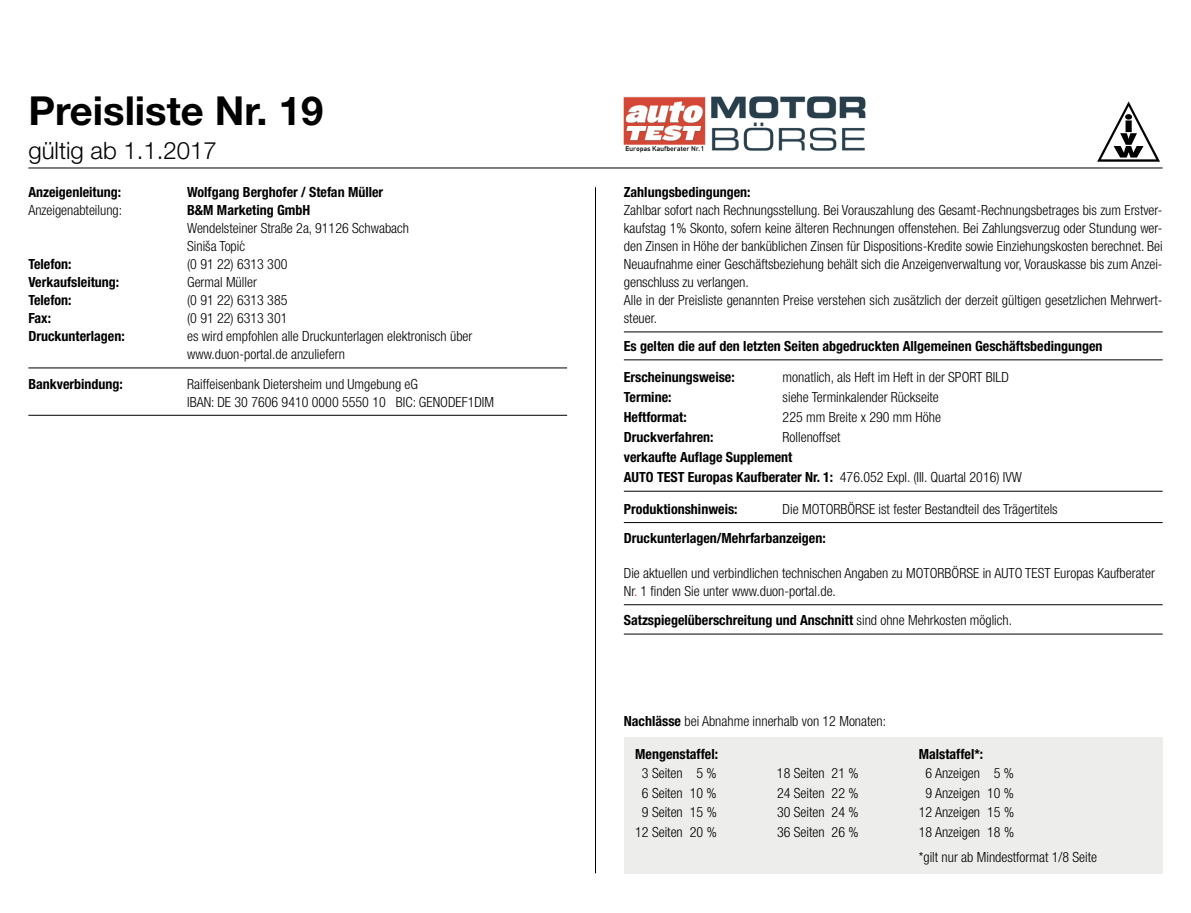
<style>
.page{position:relative;width:1191px;height:913px;background:#fff}
.page>*{position:absolute;margin:0;border:0;box-sizing:border-box;transform-origin:0 0}
.t1{font:700 40px "Helvetica Neue LT Std";color:#000}
.t2{font:300 24px "Helvetica Neue LT Std";color:#000}
.t3{font:300 condensed 14px/18px "Helvetica Neue LT Std";color:#000}
.t4{font:700 condensed 14px/20px "Helvetica Neue LT Std";color:#000}
.s1{font-weight:300}
.s2{color:#e30512}
.s3{font-weight:700}
</style>
<div class="page">
<hr style="left:595px;top:187px;width:1px;height:686px;background:#000">
<hr style="left:28px;top:167px;width:1134px;height:1px;background:#000">
<hr style="left:624px;top:331px;width:538px;height:1px;background:#000">
<hr style="left:624px;top:359px;width:538px;height:1px;background:#000">
<hr style="left:624px;top:491px;width:538px;height:1px;background:#000">
<hr style="left:624px;top:522px;width:538px;height:1px;background:#000">
<hr style="left:624px;top:604px;width:538px;height:1px;background:#000">
<hr style="left:624px;top:634px;width:538px;height:1px;background:#000">
<div style="left:624px;top:737px;width:538px;height:136px;background:#ededec"></div>
<hr style="left:28px;top:367px;width:539px;height:1px;background:#000">
<hr style="left:28px;top:415px;width:539px;height:1px;background:#000">
<img style="left:624px;top:96px;width:242px;height:56px">
<svg style="left:1097px;top:101px;width:63px;height:61px"></svg>
<h1 class="t1" style="left:28px;top:86px;width:296px">Preisliste Nr. 19</h1>
<h2 class="t2" style="left:28px;top:136px;width:190px">gültig ab 1.1.2017</h2>
<p class="t4" style="left:28px;top:182px;width:94px">Anzeigenleitung:</p>
<p class="t4" style="left:187px;top:182px;width:198px">Wolfgang Berghofer / Stefan Müller</p>
<p class="t3" style="left:28px;top:201px;width:95px">Anzeigenabteilung:</p>
<p class="t4" style="left:187px;top:200px;width:125px">B&amp;M Marketing GmbH</p>
<p class="t3" style="left:187px;top:219px;width:223px">Wendelsteiner Straße 2a, 91126 Schwabach<br>Siniša Topic´</p>
<p class="t4" style="left:28px;top:254px;width:45px">Telefon:</p>
<p class="t3" style="left:187px;top:255px;width:102px">(0 91 22) 6313 300</p>
<p class="t4" style="left:28px;top:272px;width:92px">Verkaufsleitung:</p>
<p class="t3" style="left:187px;top:273px;width:71px">Germal Müller</p>
<p class="t4" style="left:28px;top:290px;width:45px">Telefon:</p>
<p class="t3" style="left:187px;top:291px;width:102px">(0 91 22) 6313 385</p>
<p class="t4" style="left:28px;top:308px;width:24px">Fax:</p>
<p class="t3" style="left:187px;top:309px;width:102px">(0 91 22) 6313 301</p>
<p class="t4" style="left:28px;top:326px;width:98px">Druckunterlagen:</p>
<p class="t3" style="left:187px;top:327px;width:287px">es wird empfohlen alle Druckunterlagen elektronisch über www.duon-portal.de anzuliefern</p>
<p class="t4" style="left:28px;top:373px;width:96px">Bankverbindung:</p>
<p class="t3" style="left:187px;top:374px;width:308px">Raiffeisenbank Dietersheim und Umgebung eG<br>IBAN: DE 30 7606 9410 0000 5550 10 BIC: GENODEF1DIM</p>
<p class="t4" style="left:624px;top:182px;width:128px">Zahlungsbedingungen:</p>
<p class="t3" style="left:624px;top:201px;width:540px">Zahlbar sofort nach Rechnungsstellung. Bei Vorauszahlung des Gesamt-Rechnungsbetrages bis zum Erstver&shy;kaufstag 1% Skonto, sofern keine älteren Rechnungen offenstehen. Bei Zahlungsverzug oder Stundung wer&shy;den Zinsen in Höhe der banküblichen Zinsen für Dispositions-Kredite sowie Einziehungskosten berechnet. Bei Neuaufnahme einer Geschäftsbeziehung behält sich die Anzeigenverwaltung vor, Vorauskasse bis zum Anzei&shy;genschluss zu verlangen.<br>Alle in der Preisliste genannten Preise verstehen sich zusätzlich der derzeit gültigen gesetzlichen Mehrwert&shy;steuer.</p>
<p class="t4" style="left:624px;top:336px;width:480px">Es gelten die auf den letzten Seiten abgedruckten Allgemeinen Geschäftsbedingungen</p>
<p class="t4" style="left:624px;top:367px;width:112px">Erscheinungsweise:</p>
<p class="t3" style="left:782px;top:368px;width:228px">monatlich, als Heft im Heft in der SPORT BILD</p>
<p class="t4" style="left:624px;top:387px;width:49px">Termine:</p>
<p class="t3" style="left:782px;top:388px;width:158px">siehe Terminkalender Rückseite</p>
<p class="t4" style="left:624px;top:407px;width:64px">Heftformat:</p>
<p class="t3" style="left:782px;top:408px;width:160px">225 mm Breite x 290 mm Höhe</p>
<p class="t4" style="left:624px;top:427px;width:91px">Druckverfahren:</p>
<p class="t3" style="left:782px;top:428px;width:59px">Rollenoffset</p>
<p class="t4" style="left:624px;top:447px;width:400px">verkaufte Auflage Supplement<br>AUTO TEST Europas Kaufberater Nr. 1: <span class="s1">476.052 Expl. (III. Quartal 2016) IVW</span></p>
<p class="t4" style="left:624px;top:499px;width:115px">Produktionshinweis:</p>
<p class="t3" style="left:782px;top:500px;width:276px">Die MOTORBÖRSE ist fester Bestandteil des Trägertitels</p>
<p class="t4" style="left:624px;top:528px;width:203px">Druckunterlagen/Mehrfarbanzeigen:</p>
<p class="t3" style="left:624px;top:564px;width:532px">Die aktuellen und verbindlichen technischen Angaben zu MOTORBÖRSE in AUTO TEST Europas Kaufberater<br>Nr<span class="s2">.</span> 1 finden Sie unter www.duon-portal.de.</p>
<p class="t4" style="left:624px;top:610px;width:390px">Satzspiegelüberschreitung und Anschnitt <span class="s1">sind ohne Mehrkosten möglich.</span></p>
<p class="t3" style="left:624px;top:712px;width:264px"><span class="s3">Nachlässe</span> bei Abnahme innerhalb von 12 Monaten:</p>
<p class="t4" style="left:635px;top:743px;width:84px">Mengenstaffel:</p>
<p class="t4" style="left:918px;top:743px;width:66px">Malstaffel*:</p>
<p class="t3" style="left:642px;top:764px;width:76px">3 Seiten 5 %</p>
<p class="t3" style="left:777px;top:764px;width:83px">18 Seiten 21 %</p>
<p class="t3" style="left:925px;top:764px;width:90px">6 Anzeigen 5 %</p>
<p class="t3" style="left:642px;top:783px;width:76px">6 Seiten 10 %</p>
<p class="t3" style="left:777px;top:783px;width:83px">24 Seiten 22 %</p>
<p class="t3" style="left:925px;top:783px;width:90px">9 Anzeigen 10 %</p>
<p class="t3" style="left:642px;top:803px;width:76px">9 Seiten 15 %</p>
<p class="t3" style="left:777px;top:803px;width:83px">30 Seiten 24 %</p>
<p class="t3" style="left:918px;top:803px;width:97px">12 Anzeigen 15 %</p>
<p class="t3" style="left:635px;top:822px;width:83px">12 Seiten 20 %</p>
<p class="t3" style="left:777px;top:822px;width:83px">36 Seiten 26 %</p>
<p class="t3" style="left:918px;top:819px;width:180px;line-height:25.2px">18 Anzeigen 18 %<br>*gilt nur ab Mindestformat 1/8 Seite</p>
</div>
